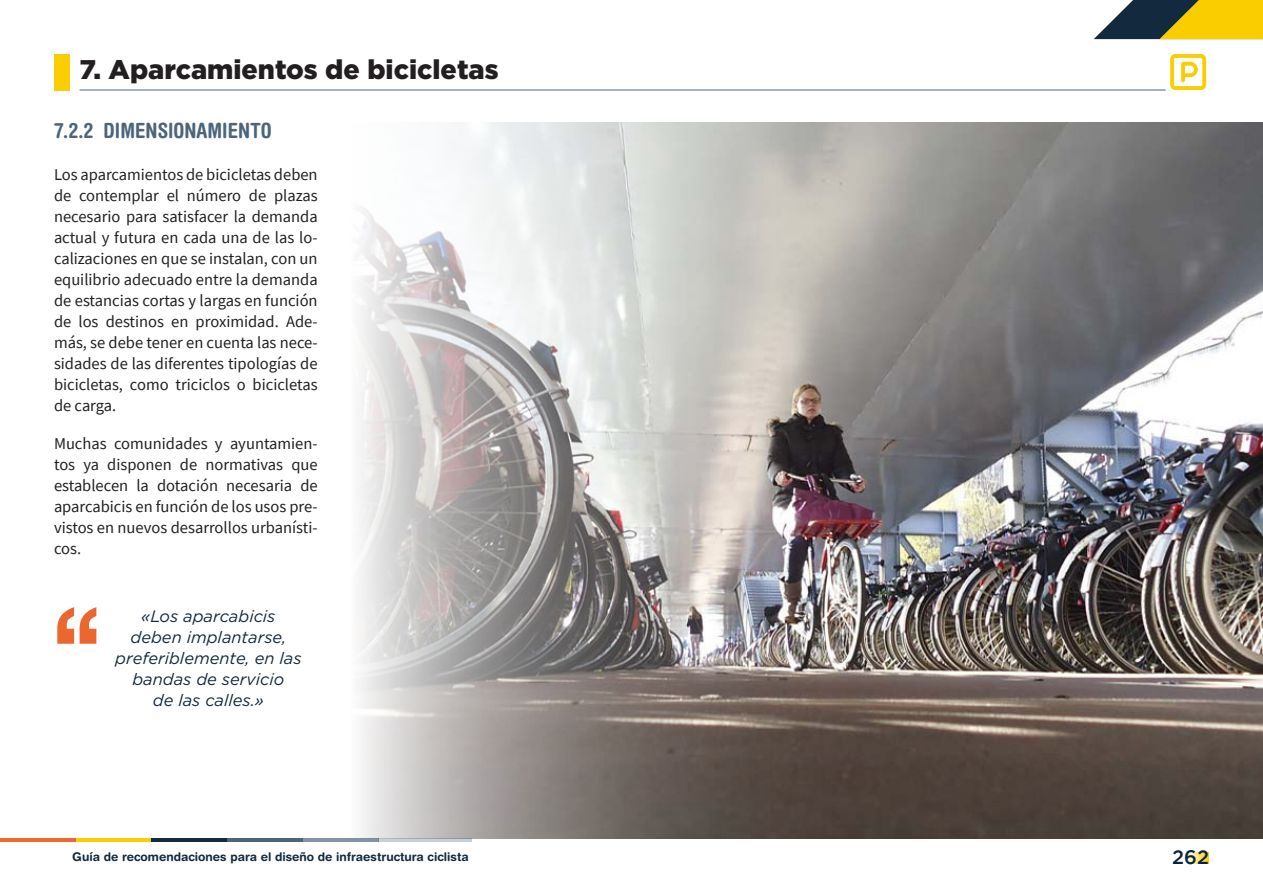
<style>
.page{position:relative;width:1263px;height:893px;background:#fff}
.page>*{position:absolute;margin:0;border:0;box-sizing:border-box;transform-origin:0 0}
.t1{font:900 27px "Gotham";color:#231f20}
.t2{font:700 condensed 21px "Helvetica Rounded LT Std";color:#4c657d}
.t3{font:500 19.5px "Gotham";color:#07253c}
.t4{font:16.5px/21px "Source Sans Pro";color:#231f20;text-align:justify}
.t5{font:italic 16.5px/21px "Gotham";color:#12293d;text-align:center}
.t6{font:700 12px "Helvetica Rounded LT Std";color:#13293d}
</style>
<div class="page">
<svg style="left:1094px;top:0;width:169px;height:39px;background:#a09235"></svg>
<svg style="left:1187px;top:853px;width:22px;height:11px"></svg>
<hr style="left:0;top:839px;width:76px;height:3px;background:#f2672e">
<hr style="left:76px;top:839px;width:75px;height:3px;background:#facd01">
<hr style="left:151px;top:839px;width:76px;height:3px;background:#13293d">
<hr style="left:227px;top:839px;width:76px;height:3px;background:#4c657d">
<hr style="left:303px;top:839px;width:76px;height:3px;background:#4c657d">
<hr style="left:378px;top:839px;width:94px;height:3px;background:#4c657d">
<svg style="left:57px;top:607px;width:40px;height:37px"></svg>
<svg style="left:1170px;top:54px;width:36px;height:36px"></svg>
<div style="left:54px;top:54px;width:15px;height:36px;background:#facd01"></div>
<hr style="left:80px;top:90px;width:1086px;height:1px;background:#4c657d">
<img style="left:352px;top:123px;width:911px;height:716px">
<p class="t1" style="left:80px;top:54px;width:421px">7. Aparcamientos de bicicletas</p>
<p class="t2" style="left:54px;top:118px;width:219px">7.2.2 DIMENSIONAMIENTO</p>
<p class="t4" style="left:54px;top:164px;width:265px">Los aparcamientos de bicicletas deben de contemplar el número de plazas necesario para satisfacer la demanda actual y futura en cada una de las lo&shy;calizaciones en que se instalan, con un equilibrio adecuado entre la demanda de estancias cortas y largas en función de los destinos en proximidad. Ade&shy;más, se debe tener en cuenta las nece&shy;sidades de las diferentes tipologías de bicicletas, como triciclos o bicicletas de carga.</p>
<p class="t4" style="left:54px;top:433px;width:265px">Muchas comunidades y ayuntamien&shy;tos ya disponen de normativas que establecen la dotación necesaria de aparcabicis en función de los usos pre&shy;vistos en nuevos desarrollos urbanísti&shy;cos.</p>
<p class="t5" style="left:115px;top:606px;width:188px">«Los aparcabicis deben implantarse, preferiblemente, en las bandas de servicio<br>de las calles.»</p>
<p class="t6" style="left:72px;top:850px;width:398px">Guía de recomendaciones para el diseño de infraestructura ciclista</p>
<p class="t3" style="left:1172px;top:846px;width:38px">262</p>
</div>
